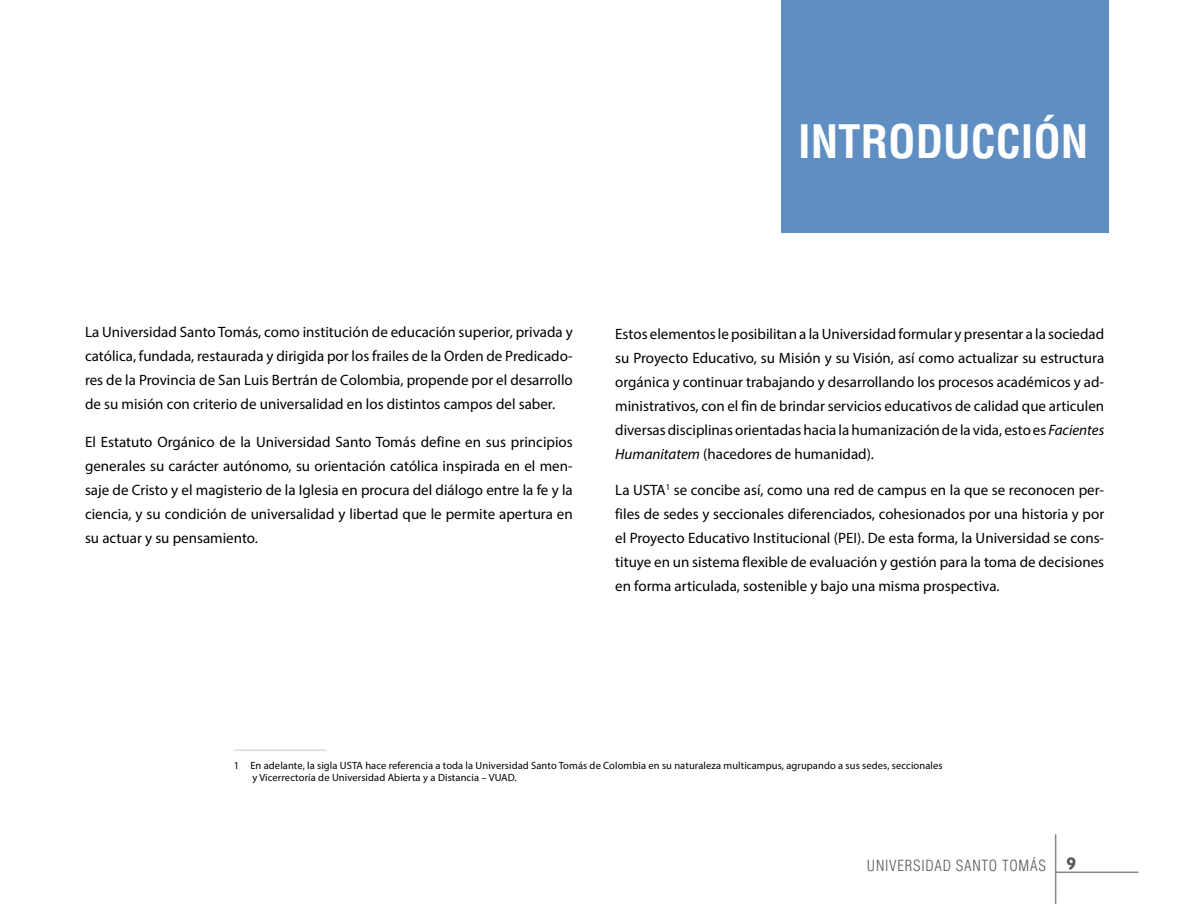
<style>
.page{position:relative;width:1188px;height:918px;background:#fff}
.page>*{position:absolute;margin:0;border:0;box-sizing:border-box;transform-origin:0 0}
.t1{font:700 condensed 45px "Helvetica LT Std";color:#fff}
.t2{font:15px/24px "Myriad Pro";color:#000;text-align:justify}
.t3{font:300 condensed 15px "Helvetica";letter-spacing:.05em;color:#575756}
.t4{font:10.5px/12.6px "Myriad Pro";letter-spacing:.01em;color:#000}
.s1{font-style:italic}
.s2{font-family:"Humanist 521 BT";font-weight:700;font-stretch:normal;font-size:18px}
</style>
<div class="page">
<hr style="left:1055px;top:834px;width:1px;height:70px;background:#878787">
<hr style="left:1056px;top:872px;width:82px;height:1px;background:#878787">
<div style="left:781px;top:0;width:327px;height:232px;background:#5f8ec2"></div>
<hr style="left:234px;top:750px;width:92px;height:1px;background:#000">
<h1 class="t1" style="left:798px;top:114px;width:292px">INTRODUCCIÓN</h1>
<p class="t2" style="left:85px;top:320px;width:489px">La Universidad Santo Tomás, como institución de educación superior, privada y católica, fundada, restaurada y dirigida por los frailes de la Orden de Predicado&shy;res de la Provincia de San Luis Bertrán de Colombia, propende por el desarrollo de su misión con criterio de universalidad en los distintos campos del saber.</p>
<p class="t2" style="left:85px;top:430px;width:489px">El Estatuto Orgánico de la Universidad Santo Tomás define en sus principios generales su carácter autónomo, su orientación católica inspirada en el men&shy;saje de Cristo y el magisterio de la Iglesia en procura del diálogo entre la fe y la ciencia, y su condición de universalidad y libertad que le permite apertura en su actuar y su pensamiento.</p>
<p class="t2" style="left:615px;top:321px;width:491px">Estos elementos le posibilitan a la Universidad formular y presentar a la sociedad su Proyecto Educativo, su Misión y su Visión, así como actualizar su estructura orgánica y continuar trabajando y desarrollando los procesos académicos y ad&shy;ministrativos, con el fin de brindar servicios educativos de calidad que articulen diversas disciplinas orientadas hacia la humanización de la vida, esto es <span class="s1">Facientes Humanitatem</span> (hacedores de humanidad).</p>
<p class="t2" style="left:615px;top:478px;width:491px">La USTA<sup>1</sup> se concibe así, como una red de campus en la que se reconocen per&shy;files de sedes y seccionales diferenciados, cohesionados por una historia y por el Proyecto Educativo Institucional (PEI). De esta forma, la Universidad se cons&shy;tituye en un sistema flexible de evaluación y gestión para la toma de decisiones en forma articulada, sostenible y bajo una misma prospectiva.</p>
<p class="t4" style="left:253px;top:759px;width:692px;text-indent:-19px">1 En adelante, la sigla USTA hace referencia a toda la Universidad Santo Tomás de Colombia en su naturaleza multicampus, agrupando a sus sedes, seccionales y Vicerrectoría de Universidad Abierta y a Distancia – VUAD.</p>
<p class="t3" style="left:867px;top:856px;width:211px">UNIVERSIDAD SANTO TOMÁS <span class="s2">9</span></p>
</div>
